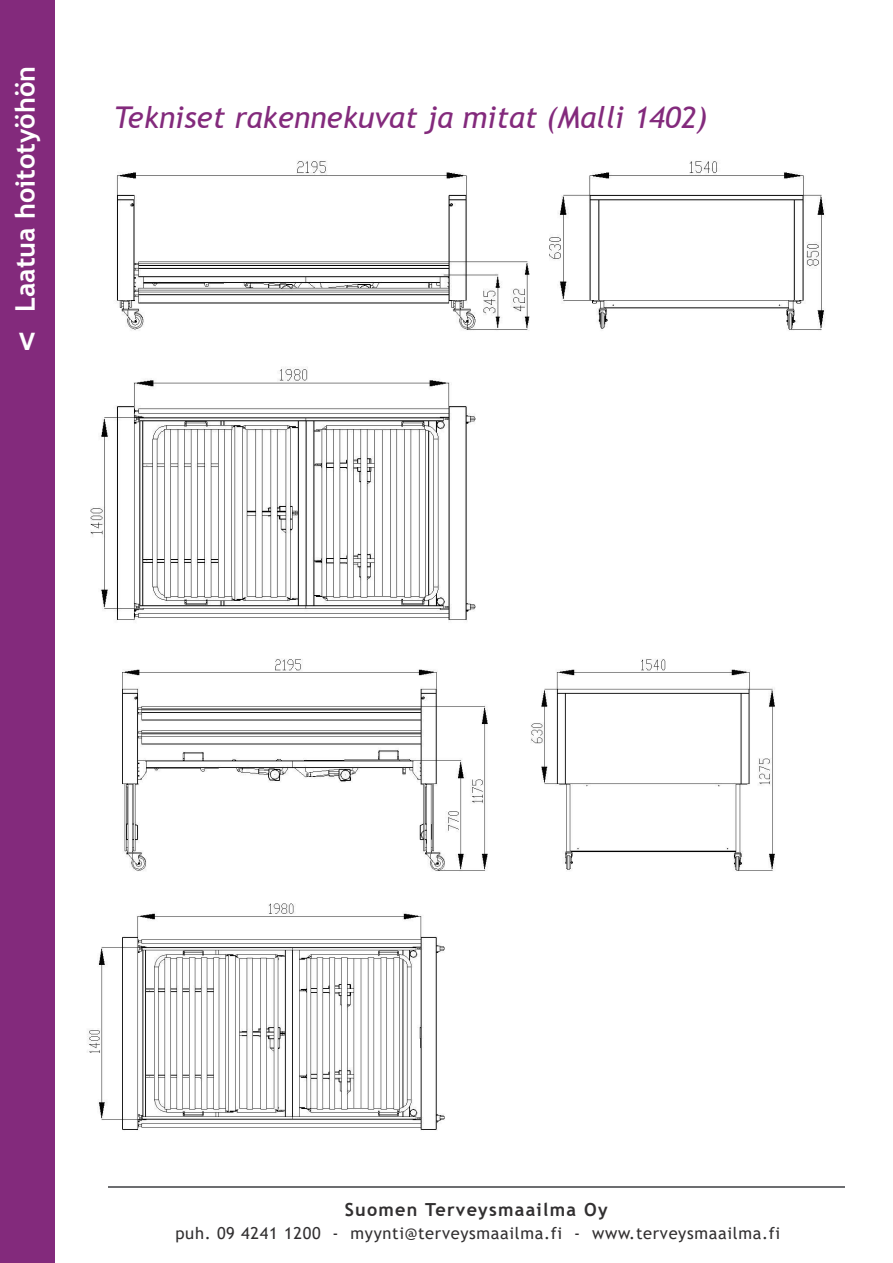
<style>
.page{position:relative;width:893px;height:1263px;background:#fff}
.page>*{position:absolute;margin:0;border:0;box-sizing:border-box;transform-origin:0 0}
.t1{font:italic 30px "Trebuchet MS";color:#832a7c}
.t2{font:700 27px "Trebuchet MS";color:#fff}
.t3{font:700 24px "Arial";color:#fff}
.t4{font:700 18px "Trebuchet MS";letter-spacing:.07em;color:#312f30}
.t5{font:16.5px "Trebuchet MS";letter-spacing:.04em;color:#312f30}
</style>
<div class="page">
<img style="left:87px;top:659px;width:688px;height:471px">
<img style="left:90px;top:160px;width:735px;height:461px">
<hr style="left:108px;top:1187px;width:736px;height:1px;background:#6c6d70">
<div style="left:0;top:0;width:54px;height:1263px;background:#832a7c"></div>
<p class="t2" style="left:8px;top:312px;width:247px;rotate:-90deg">Laatua hoitotyöhön</p>
<p class="t3" style="left:19px;top:325px;width:18px">V</p>
<p class="t1" style="left:114px;top:99px;width:595px">Tekniset rakennekuvat ja mitat (Malli 1402)</p>
<p class="t4" style="left:345px;top:1199px;width:264px">Suomen Terveysmaailma Oy</p>
<p class="t5" style="left:175px;top:1222px;width:606px">puh. 09 4241 1200 - myynti@terveysmaailma.fi - www.terveysmaailma.fi</p>
</div>
